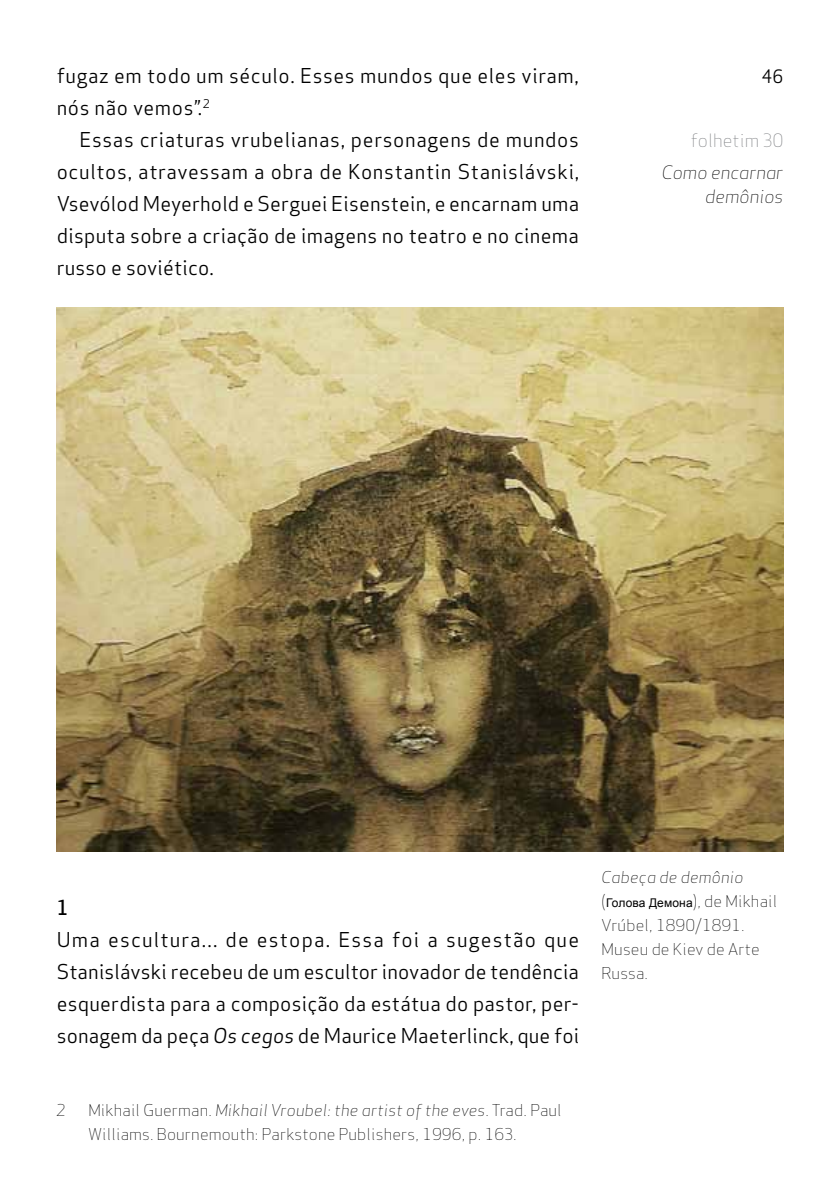
<style>
.page{position:relative;width:840px;height:1191px;background:#fff}
.page>*{position:absolute;margin:0;border:0;box-sizing:border-box;transform-origin:0 0}
.t1{font:20px/32px "Apex Sans";letter-spacing:.015em;color:#000;text-align:justify}
.t2{font:500 20px "Apex Sans";color:#000}
.t3{font:italic 300 18px/24px "Apex Sans";color:#000;text-align:right}
.t4{font:300 18px "Apex Sans";color:#808285}
.t5{font:18px "Apex Sans";color:#000}
.t6{font:300 16px/24px "Apex Sans";letter-spacing:.01em;color:#000}
.s1{font-style:italic}
.s2{font-family:"Arial";font-weight:400;font-size:12px}
</style>
<div class="page">
<img style="left:57px;top:307px;width:725px;height:544px">
<p class="t1" style="left:57px;top:58px;width:523px">fugaz em todo um século. Esses mundos que eles viram, nós não vemos”.<sup>2</sup></p>
<p class="t1" style="left:57px;top:122px;width:523px;text-indent:23px">Essas criaturas vrubelianas, personagens de mundos ocultos, atravessam a obra de Konstantin Stanislávski, Vsevólod Meyerhold e Serguei Eisenstein, e encarnam uma disputa sobre a criação de imagens no teatro e no cinema russo e soviético.</p>
<p class="t5" style="left:761px;top:62px;width:23px">46</p>
<p class="t4" style="left:690px;top:129px;width:94px">folhetim 30</p>
<p class="t3" style="left:661px;top:160px;width:123px">Como encarnar demônios</p>
<p class="t2" style="left:57px;top:890px;width:13px">1</p>
<p class="t1" style="left:57px;top:922px;width:523px">Uma escultura... de estopa. Essa foi a sugestão que Stanislávski recebeu de um escultor inovador de tendência esquerdista para a composição da estátua do pastor, per&shy;sonagem da peça <span class="s1">Os cegos</span> de Maurice Maeterlinck, que foi</p>
<p class="t6" style="left:57px;top:1097px;width:11px">2</p>
<p class="t6" style="left:88px;top:1097px;width:474px">Mikhail Guerman. <span class="s1">Mikhail Vroubel: the artist of the eves</span>. Trad. Paul<br>Williams. Bournemouth: Parkstone Publishers, 1996, p. 163.</p>
<p class="t6" style="left:601px;top:865px;width:177px"><span class="s1">Cabeça de demônio </span>(<span class="s2">Голова Демона</span>), de Mikhail<br>Vrúbel, 1890/1891.<br>Museu de Kiev de Arte<br>Russa.</p>
</div>
